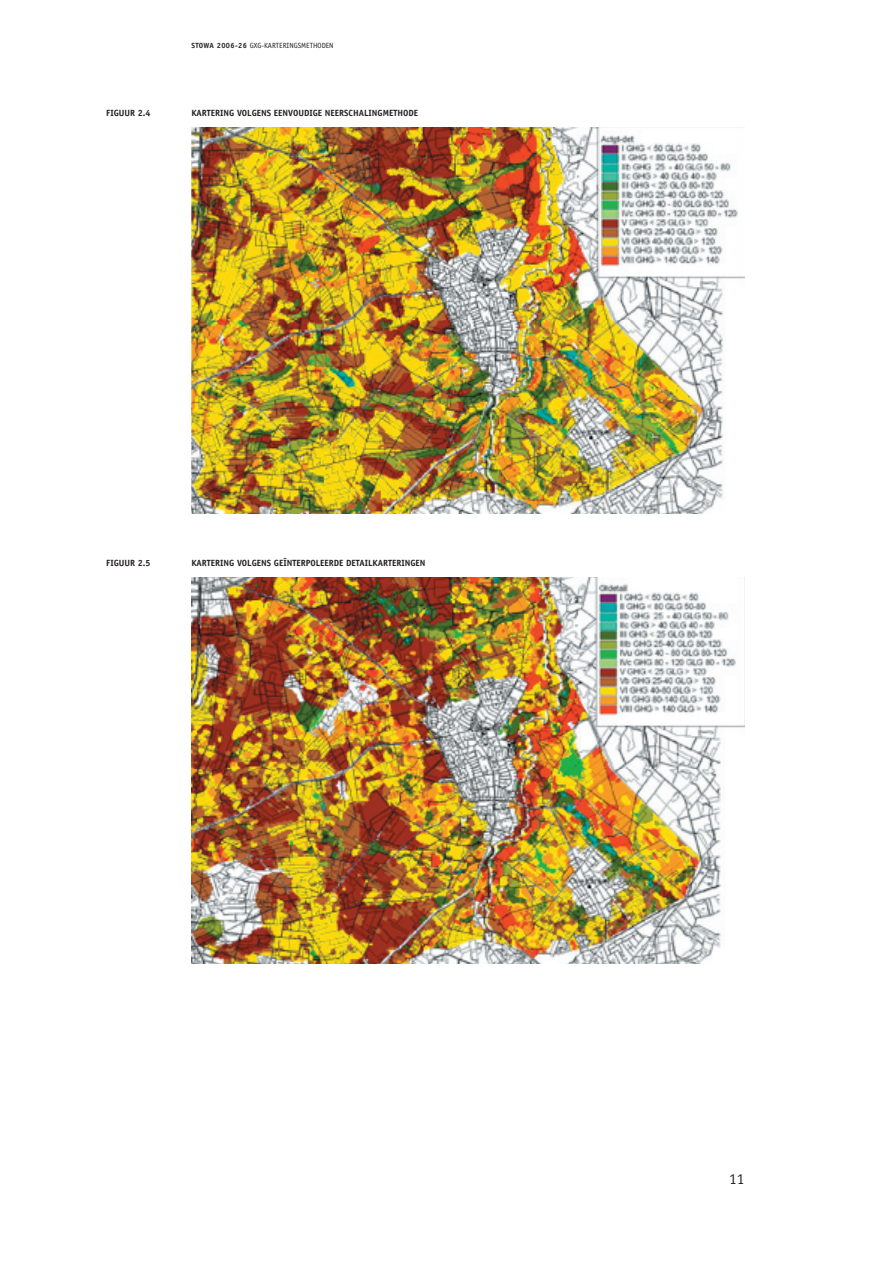
<style>
.page{position:relative;width:893px;height:1263px;background:#fff}
.page>*{position:absolute;margin:0;border:0;box-sizing:border-box;transform-origin:0 0}
.t1{font:15px "Officina Sans";color:#231f20}
.t2{font:700 9px "Officina Sans";color:#231f20}
.t3{font:7.5px "Officina Sans";color:#231f20}
.s1{font-weight:700}
</style>
<div class="page">
<img style="left:191px;top:128px;width:553px;height:385px">
<img style="left:191px;top:577px;width:553px;height:387px">
<p class="t3" style="left:191px;top:41px;width:144px"><span class="s1">STOWA 2006-26</span> GXG-KARTERINGSMETHODEN</p>
<p class="t2" style="left:106px;top:107px;width:46px">FIGUUR 2.4</p>
<p class="t2" style="left:191px;top:107px;width:228px">KARTERING VOLGENS EENVOUDIGE NEERSCHALINGMETHODE</p>
<p class="t2" style="left:106px;top:557px;width:46px">FIGUUR 2.5</p>
<p class="t2" style="left:191px;top:557px;width:236px">KARTERING VOLGENS GEÏNTERPOLEERDE DETAILKARTERINGEN</p>
<h1 class="t1" style="left:729px;top:1170px;width:16px">11</h1>
</div>
